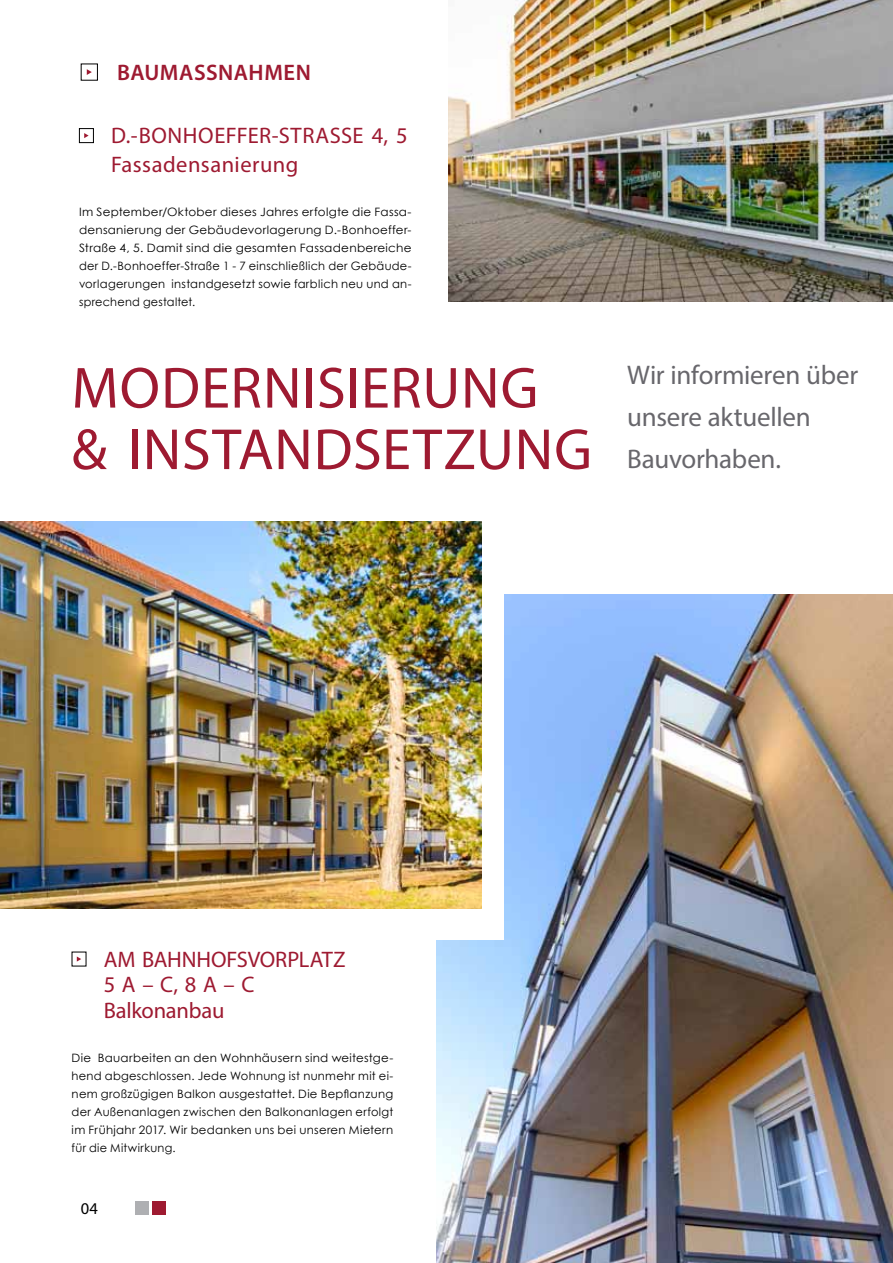
<style>
.page{position:relative;width:893px;height:1263px;background:#fff}
.page>*{position:absolute;margin:0;border:0;box-sizing:border-box;transform-origin:0 0}
.t1{font:58.5px/61.5px "Myriad Pro";letter-spacing:.015em;color:#9e1a31}
.t2{font:27px/42px "Myriad Pro";letter-spacing:-.01em;color:#68676c}
.t3{font:22.5px/25.5px "Myriad Pro";letter-spacing:.005em;color:#9e1a31}
.t4{font:600 22.5px "Myriad Pro";letter-spacing:.02em;color:#9e1a31}
.t5{font:16.5px "Myriad Pro";color:#000}
.t6{font:11.55px/18px "Century Gothic";letter-spacing:.025em;color:#000;text-align:justify;scale:1.04 1}
.t7{font:11.55px/18px "Century Gothic";letter-spacing:.025em;color:#000;text-align:justify}
</style>
<div class="page">
<img style="left:436px;top:594px;width:457px;height:669px">
<div style="left:156px;top:538px;width:347px;height:401px;background:#fff"></div>
<img style="left:448px;top:0;width:445px;height:302px">
<svg style="left:87px;top:69px;width:5px;height:6px"></svg>
<div style="left:135px;top:1201px;width:14px;height:14px;background:#aeafb2"></div>
<div style="left:152px;top:1201px;width:14px;height:14px;background:#9e1a31"></div>
<div style="left:79px;top:128px;width:15px;height:15px;border:1px solid #000"></div>
<svg style="left:84px;top:133px;width:5px;height:5px"></svg>
<svg style="left:77px;top:956px;width:4px;height:5px"></svg>
<img style="left:0;top:521px;width:482px;height:387px">
<h3 class="t4" style="left:117px;top:58px;width:195px">BAUMASSNAHMEN</h3>
<h3 class="t3" style="left:111px;top:121px;width:298px;line-height:28.5px">D.-BONHOEFFER-STRASSE 4, 5<br>Fassadensanierung</h3>
<p class="t6" style="left:79px;top:203px;width:321px">Im September/Oktober dieses Jahres erfolgte die Fassa&shy;densanierung der Gebäudevorlagerung D.-Bonhoeffer-Straße 4, 5. Damit sind die gesamten Fassadenbereiche der D.-Bonhoeffer-Straße 1 - 7 einschließlich der Gebäude&shy;vorlagerungen instandgesetzt sowie farblich neu und an&shy;sprechend gestaltet.</p>
<h1 class="t1" style="left:72px;top:356px;width:522px">MODERNISIERUNG<br>&amp; INSTANDSETZUNG</h1>
<h2 class="t2" style="left:627px;top:353px;width:232px">Wir informieren über unsere aktuellen<br>Bauvorhaben.</h2>
<h3 class="t3" style="left:104px;top:946px;width:243px">AM BAHNHOFSVORPLATZ<br>5 A – C, 8 A – C<br>Balkonanbau</h3>
<p class="t7" style="left:72px;top:1049px;width:323px">Die Bauarbeiten an den Wohnhäusern sind weitestge&shy;hend abgeschlossen. Jede Wohnung ist nunmehr mit ei&shy;nem großzügigen Balkon ausgestattet. Die Bepflanzung der Außenanlagen zwischen den Balkonanlagen erfolgt im Frühjahr 2017. Wir bedanken uns bei unseren Mietern für die Mitwirkung.</p>
<h3 class="t5" style="left:81px;top:1198px;width:19px">04</h3>
</div>
